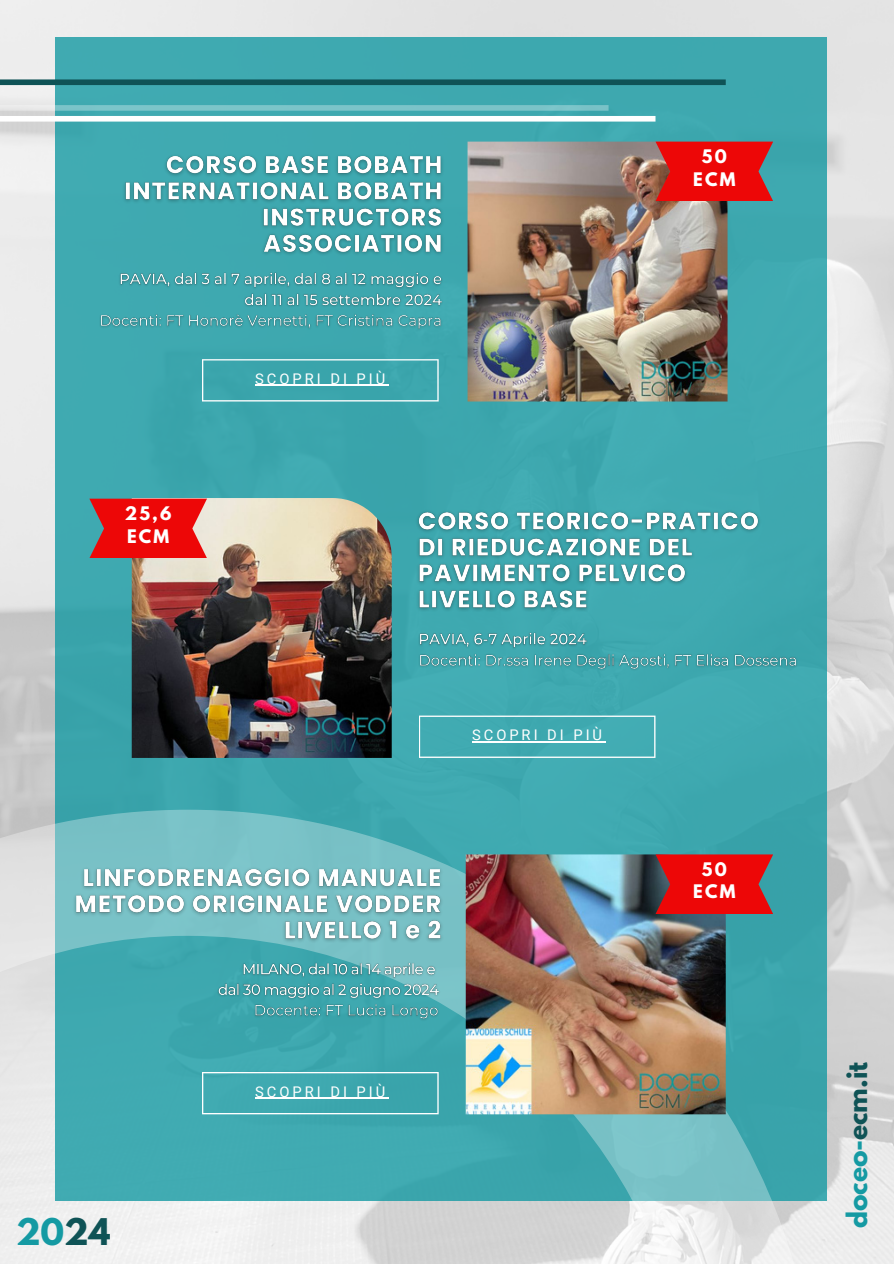
<style>
.page{position:relative;width:894px;height:1264px;background:#fff}
.page>*{position:absolute;margin:0;border:0;box-sizing:border-box;transform-origin:0 0}
.t1{font:700 32.55px "League Spartan";color:#159aa3}
.t2{font:700 24.9px "League Spartan";color:#159aa3}
.t3{font:700 16.5px/22.5px "League Spartan";letter-spacing:.135em;color:#fff;text-align:center}
.t4{font:14.7px "Roboto";letter-spacing:.2em;color:#fff}
.s1{color:#0f5356}
</style>
<div class="page">
<img style="left:0;top:0;width:893px;height:1263px">
<div style="left:55px;top:38px;width:771px;height:1162px;background:#3ea8b0"></div>
<img style="left:467px;top:142px;width:260px;height:259px">
<svg style="left:202px;top:359px;width:236px;height:42px"></svg>
<svg style="left:0;top:809px;width:818px;height:454px"></svg>
<svg style="left:202px;top:1071px;width:236px;height:43px"></svg>
<img style="left:465px;top:854px;width:260px;height:260px">
<div style="left:0;top:79px;width:725px;height:6px;background:#0f5356"></div>
<img style="left:132px;top:498px;width:259px;height:260px">
<svg style="left:419px;top:715px;width:236px;height:43px"></svg>
<div style="left:0;top:116px;width:655px;height:6px;background:#fff"></div>
<svg style="left:0;top:105px;width:608px;height:6px;background:#81c5ca"></svg>
<svg style="left:655px;top:142px;width:118px;height:59px;background:#db1716"></svg>
<svg style="left:655px;top:854px;width:118px;height:60px;background:#d41617"></svg>
<svg style="left:89px;top:498px;width:118px;height:60px;background:#e02121"></svg>
<img style="left:213px;top:958px;width:231px;height:66px">
<img style="left:419px;top:632px;width:378px;height:38px">
<img style="left:124px;top:155px;width:319px;height:100px">
<img style="left:100px;top:272px;width:342px;height:57px">
<hr style="left:255px;top:385px;width:133px;height:1px;background:#fff">
<img style="left:68px;top:861px;width:380px;height:86px">
<hr style="left:255px;top:1097px;width:133px;height:1px;background:#fff">
<img style="left:417px;top:511px;width:343px;height:99px">
<hr style="left:472px;top:741px;width:133px;height:1px;background:#fff">
<p class="t3" style="left:125px;top:504px;width:48px;text-align:left">25,6<br>ECM</p>
<p class="t4" style="left:255px;top:370px;width:131px">SCOPRI DI PIÙ</p>
<p class="t4" style="left:472px;top:726px;width:131px">SCOPRI DI PIÙ</p>
<h1 class="t1" style="left:16px;top:1215px;width:96px">20<span class="s1">24</span></h1>
<p class="t4" style="left:255px;top:1082px;width:131px">SCOPRI DI PIÙ</p>
<p class="t3" style="left:693px;top:147px;width:44px">50<br>ECM</p>
<p class="t3" style="left:693px;top:860px;width:44px">50<br>ECM</p>
<h2 class="t2" style="left:844px;top:1228px;width:168px;rotate:-90deg">doceo-<span class="s1">ecm.it</span></h2>
</div>
